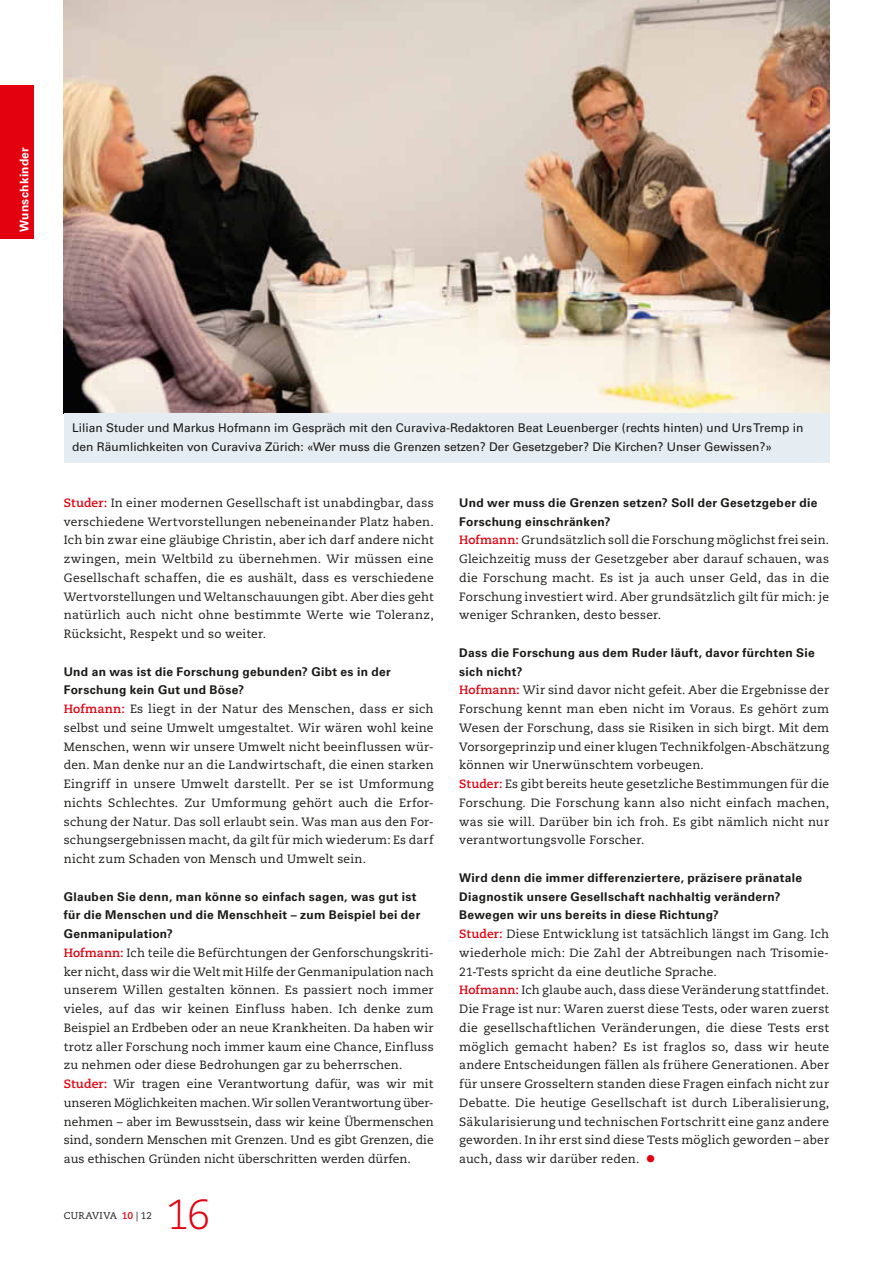
<style>
.page{position:relative;width:893px;height:1263px;background:#fff}
.page>*{position:absolute;margin:0;border:0;box-sizing:border-box;transform-origin:0 0}
.t1{font:300 42px "Caecilia LT Std";color:#e3000f}
.t2{font:12px/18.8px "Caecilia LT Std";letter-spacing:.015em;color:#1a1a18;text-align:justify}
.t3{font:700 12px/18.8px "Univers LT Std";letter-spacing:.025em;color:#1a1a18}
.t4{font:12px/18.8px "Univers LT Std";color:#1a1a18}
.t5{font:700 12px "Univers LT Std";letter-spacing:.025em;color:#fff}
.t6{font:9.75px "Caecilia LT Std";letter-spacing:.035em;color:#1a1a18}
.s1{font-weight:700;color:#e3000f}
.s2{font-size:21px;color:#e3000f}
</style>
<div class="page">
<div style="left:0;top:85px;width:34px;height:153px;background:#e3000f"></div>
<img style="left:64px;top:0;width:765px;height:413px">
<div style="left:64px;top:413px;width:765px;height:49px;background:#e5ecf2"></div>
<p class="t5" style="left:17px;top:232px;width:86px;rotate:-90deg">Wunschkinder</p>
<p class="t4" style="left:72px;top:418px;width:733px">Lilian Studer und Markus Hofmann im Gespräch mit den Curaviva-Redaktoren Beat Leuenberger (rechts hinten) und Urs Tremp in den Räumlichkeiten von Curaviva Zürich: «Wer muss die Grenzen setzen? Der Gesetzgeber? Die Kirchen? Unser Gewissen?»</p>
<p class="t2" style="left:64px;top:494px;width:371px"><span class="s1">Studer:</span> In einer modernen Gesellschaft ist unabdingbar, dass verschiedene Wertvorstellungen nebeneinander Platz haben.<br>Ich bin zwar eine gläubige Christin, aber ich darf andere nicht zwingen, mein Weltbild zu übernehmen. Wir müssen eine Gesellschaft schaffen, die es aushält, dass es verschiedene Wertvorstellungen und Weltanschauungen gibt. Aber dies geht natürlich auch nicht ohne bestimmte Werte wie Toleranz, Rücksicht, Respekt und so weiter.</p>
<p class="t3" style="left:64px;top:662px;width:329px">Und an was ist die Forschung gebunden? Gibt es in der<br>Forschung kein Gut und Böse?</p>
<p class="t2" style="left:64px;top:700px;width:371px"><span class="s1">Hofmann:</span> Es liegt in der Natur des Menschen, dass er sich selbst und seine Umwelt umgestaltet. Wir wären wohl keine Menschen, wenn wir unsere Umwelt nicht beeinflussen wür&shy;den. Man denke nur an die Landwirtschaft, die einen starken Eingriff in unsere Umwelt darstellt. Per se ist Umformung nichts Schlechtes. Zur Umformung gehört auch die Erfor&shy;schung der Natur. Das soll erlaubt sein. Was man aus den For&shy;schungsergebnissen macht, da gilt für mich wiederum: Es darf nicht zum Schaden von Mensch und Umwelt sein.</p>
<p class="t3" style="left:64px;top:887px;width:358px">Glauben Sie denn, man könne so einfach sagen, was gut ist für die Menschen und die Menschheit – zum Beispiel bei der<br>Genmanipulation?</p>
<p class="t2" style="left:64px;top:944px;width:371px;text-align:left"><span class="s1">Hofmann:</span> Ich teile die Befürchtungen der Genforschungskriti&shy;ker nicht, dass wir die Welt mit Hilfe der Genmanipulation nach unserem Willen gestalten können. Es passiert noch immer vieles, auf das wir keinen Einfluss haben. Ich denke zum Beispiel an Erdbeben oder an neue Krankheiten. Da haben wir trotz aller Forschung noch immer kaum eine Chance, Einfluss zu nehmen oder diese Bedrohungen gar zu beherrschen.<br><span class="s1">Studer:</span> Wir tragen eine Verantwortung dafür, was wir mit unseren Möglichkeiten machen. Wir sollen Verantwortung über&shy;nehmen – aber im Bewusstsein, dass wir keine Übermenschen sind, sondern Menschen mit Grenzen. Und es gibt Grenzen, die aus ethischen Gründen nicht überschritten werden dürfen.</p>
<p class="t6" style="left:64px;top:1210px;width:90px">CURAVIVA <span class="s1">10</span> | 12</p>
<h1 class="t1" style="left:166px;top:1191px;width:46px">16</h1>
<p class="t3" style="left:459px;top:493px;width:360px">Und wer muss die Grenzen setzen? Soll der Gesetzgeber die<br>Forschung einschränken?</p>
<p class="t2" style="left:459px;top:531px;width:371px"><span class="s1">Hofmann:</span> Grundsätzlich soll die Forschung möglichst frei sein.<br>Gleichzeitig muss der Gesetzgeber aber darauf schauen, was die Forschung macht. Es ist ja auch unser Geld, das in die Forschung investiert wird. Aber grundsätzlich gilt für mich: je weniger Schranken, desto besser.</p>
<p class="t3" style="left:459px;top:643px;width:357px">Dass die Forschung aus dem Ruder läuft, davor fürchten Sie sich nicht?</p>
<p class="t2" style="left:459px;top:681px;width:371px;text-align:left"><span class="s1">Hofmann:</span> Wir sind davor nicht gefeit. Aber die Ergebnisse der Forschung kennt man eben nicht im Voraus. Es gehört zum Wesen der Forschung, dass sie Risiken in sich birgt. Mit dem Vorsorgeprinzip und einer klugen Technikfolgen-Abschätzung können wir Unerwünschtem vorbeugen.<br><span class="s1">Studer:</span> Es gibt bereits heute gesetzliche Bestimmungen für die Forschung. Die Forschung kann also nicht einfach machen, was sie will. Darüber bin ich froh. Es gibt nämlich nicht nur verantwortungsvolle Forscher.</p>
<p class="t3" style="left:459px;top:868px;width:344px">Wird denn die immer differenziertere, präzisere pränatale<br>Diagnostik unsere Gesellschaft nachhaltig verändern?<br>Bewegen wir uns bereits in diese Richtung?</p>
<p class="t2" style="left:459px;top:925px;width:371px;text-align:left"><span class="s1">Studer:</span> Diese Entwicklung ist tatsächlich längst im Gang. Ich wiederhole mich: Die Zahl der Abtreibungen nach Trisomie-21-Tests spricht da eine deutliche Sprache.<br><span class="s1">Hofmann:</span> Ich glaube auch, dass diese Veränderung stattfindet.<br>Die Frage ist nur: Waren zuerst diese Tests, oder waren zuerst die gesellschaftlichen Veränderungen, die diese Tests erst möglich gemacht haben? Es ist fraglos so, dass wir heute andere Entscheidungen fällen als frühere Generationen. Aber für unsere Grosseltern standen diese Fragen einfach nicht zur Debatte. Die heutige Gesellschaft ist durch Liberalisierung, Säkularisierung und technischen Fortschritt eine ganz andere geworden. In ihr erst sind diese Tests möglich geworden – aber auch, dass wir darüber reden. <span class="s2">•</span></p>
</div>
